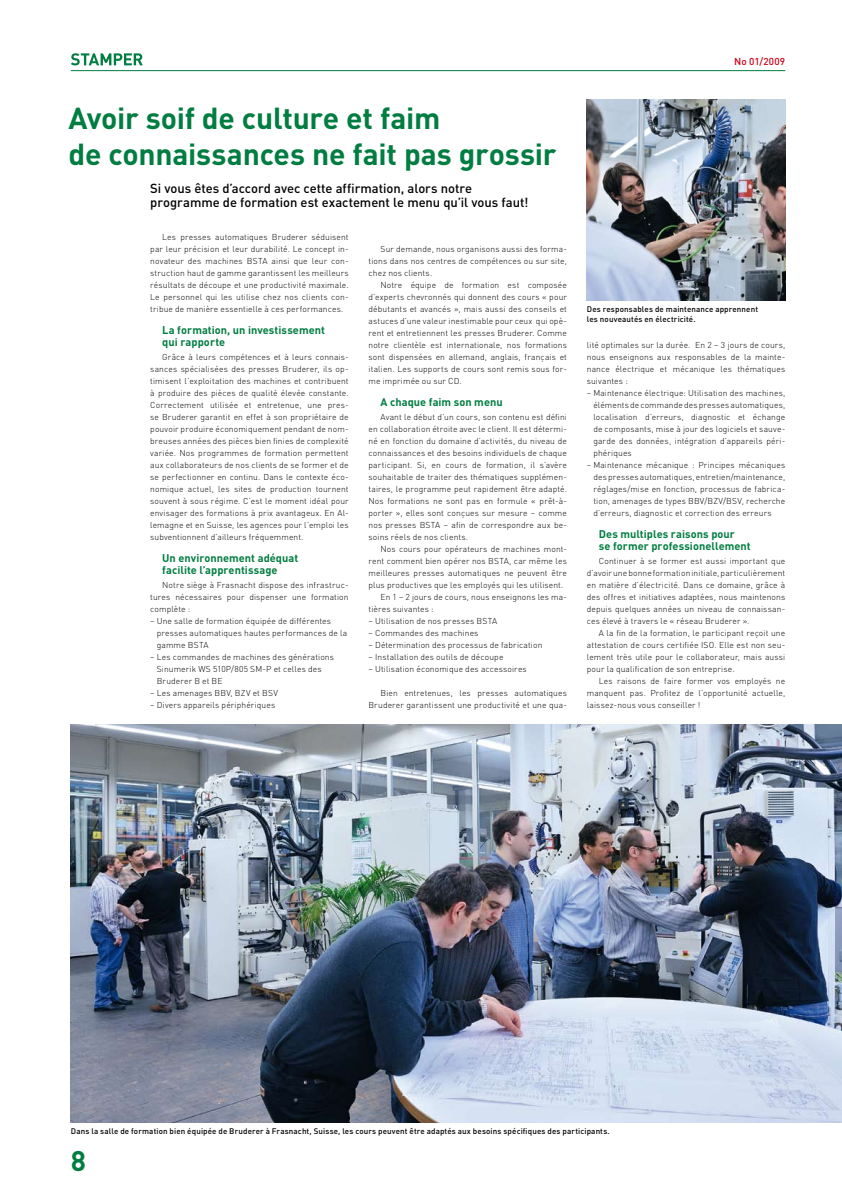
<style>
.page{position:relative;width:842px;height:1191px;background:#fff}
.page>*{position:absolute;margin:0;border:0;box-sizing:border-box;transform-origin:0 0}
.t1{font:700 30px/36px "DIN";letter-spacing:-.01em;color:#007d40}
.t2{font:700 28px "DIN";color:#007d40}
.t3{font:500 13px/14px "DIN";letter-spacing:-.005em;color:#000}
.t4{font:700 11px/12px "DIN";letter-spacing:.005em;color:#007d40}
.t5{font:500 10px "DIN";letter-spacing:.015em;color:#d10019}
.t6{font:300 8.5px/12px "DIN";letter-spacing:.015em;color:#000;text-align:justify}
.t7{font:500 8px/10px "DIN";letter-spacing:.015em;color:#000}
</style>
<div class="page">
<img style="left:587px;top:99px;width:198px;height:201px">
<img style="left:71px;top:724px;width:771px;height:398px">
<hr style="left:71px;top:70px;width:714px;height:1px;background:#007d40">
<svg style="left:71px;top:53px;width:72px;height:12px"></svg>
<h1 class="t1" style="left:69px;top:99px;width:489px">Avoir soif de culture et faim<br>de connaissances ne fait pas grossir</h1>
<h3 class="t3" style="left:150px;top:181px;width:380px">Si vous êtes d’accord avec cette affirmation, alors notre programme de formation est exactement le menu qu’il vous faut!</h3>
<p class="t6" style="left:150px;top:231px;width:200px;text-align:left;text-indent:12px">Les presses automatiques Bruderer séduisent par leur précision et leur durabilité. Le concept in&shy;novateur des machines BSTA ainsi que leur con&shy;struction haut de gamme garantissent les meilleurs résultats de découpe et une productivité maximale.<br>Le personnel qui les utilise chez nos clients con&shy;tribue de manière essentielle à ces performances.</p>
<p class="t4" style="left:162px;top:323px;width:164px">La formation, un investissement qui rapporte</p>
<p class="t6" style="left:150px;top:351px;width:200px;text-indent:12px">Grâce à leurs compétences et à leurs connais&shy;sances spécialisées des presses Bruderer, ils op&shy;timisent l’exploitation des machines et contribuent à produire des pièces de qualité élevée constante.<br>Correctement utilisée et entretenue, une pres&shy;se Bruderer garantit en effet à son propriétaire de pouvoir produire économiquement pendant de nom&shy;breuses années des pièces bien finies de complexité variée. Nos programmes de formation permettent aux collaborateurs de nos clients de se former et de se perfectionner en continu. Dans le contexte éco&shy;nomique actuel, les sites de production tournent souvent à sous régime. C’est le moment idéal pour envisager des formations à prix avantageux. En Al&shy;lemagne et en Suisse, les agences pour l’emploi les subventionnent d’ailleurs fréquemment.</p>
<p class="t4" style="left:162px;top:551px;width:138px">Un environnement adéquat facilite l’apprentissage</p>
<p class="t6" style="left:150px;top:579px;width:200px;text-indent:12px">Notre siège à Frasnacht dispose des infrastruc&shy;tures nécessaires pour dispenser une formation complète :</p>
<p class="t6" style="left:157px;top:615px;width:192px;text-align:left;text-indent:-7px">– Une salle de formation équipée de différentes presses automatiques hautes performances de la gamme BSTA</p>
<p class="t6" style="left:157px;top:651px;width:179px;text-align:left;text-indent:-7px">– Les commandes de machines des générations<br>Sinumerik WS 510P/805 SM-P et celles des<br>Bruderer B et BE</p>
<p class="t6" style="left:150px;top:687px;width:129px">– Les amenages BBV, BZV et BSV</p>
<p class="t6" style="left:150px;top:699px;width:127px">– Divers appareils périphériques</p>
<p class="t6" style="left:368px;top:243px;width:200px;text-indent:12px">Sur demande, nous organisons aussi des forma&shy;tions dans nos centres de compétences ou sur site, chez nos clients.</p>
<p class="t6" style="left:368px;top:279px;width:200px;text-align:left;text-indent:12px">Notre équipe de formation est composée d’experts chevronnés qui donnent des cours « pour débutants et avancés », mais aussi des conseils et astuces d’une valeur inestimable pour ceux qui opè&shy;rent et entretiennent les presses Bruderer. Comme notre clientèle est internationale, nos formations sont dispensées en allemand, anglais, français et italien. Les supports de cours sont remis sous for&shy;me imprimée ou sur CD.</p>
<p class="t4" style="left:381px;top:395px;width:124px">A chaque faim son menu</p>
<p class="t6" style="left:369px;top:411px;width:200px;text-indent:12px">Avant le début d’un cours, son contenu est défini en collaboration étroite avec le client. Il est détermi&shy;né en fonction du domaine d’activités, du niveau de connaissances et des besoins individuels de chaque participant. Si, en cours de formation, il s’avère souhaitable de traiter des thématiques supplémen&shy;taires, le programme peut rapidement être adapté.<br>Nos formations ne sont pas en formule « prêt-à&shy;porter », elles sont conçues sur mesure – comme nos presses BSTA – afin de correspondre aux be&shy;soins réels de nos clients.</p>
<p class="t6" style="left:381px;top:543px;width:188px">Nos cours pour opérateurs de machines mont-</p>
<p class="t6" style="left:369px;top:555px;width:200px">rent comment bien opérer nos BSTA, car même les</p>
<p class="t6" style="left:369px;top:567px;width:200px">meilleures presses automatiques ne peuvent être</p>
<p class="t6" style="left:369px;top:579px;width:196px">plus productives que les employés qui les utilisent.</p>
<p class="t6" style="left:381px;top:591px;width:188px">En 1 – 2 jours de cours, nous enseignons les ma-</p>
<p class="t6" style="left:369px;top:603px;width:67px">tières suivantes :</p>
<p class="t6" style="left:369px;top:615px;width:130px">– Utilisation de nos presses BSTA</p>
<p class="t6" style="left:369px;top:627px;width:111px">– Commandes des machines</p>
<p class="t6" style="left:369px;top:639px;width:175px">– Détermination des processus de fabrication</p>
<p class="t6" style="left:369px;top:651px;width:136px">– Installation des outils de découpe</p>
<p class="t6" style="left:369px;top:663px;width:160px">– Utilisation économique des accessoires</p>
<p class="t6" style="left:369px;top:687px;width:200px;text-align:right">Bien entretenues, les presses automatiques<br>Bruderer garantissent une productivité et une qua-</p>
<p class="t5" style="left:734px;top:55px;width:53px">No 01/2009</p>
<p class="t7" style="left:587px;top:304px;width:173px">Des responsables de maintenance apprennent les nouveautés en électricité.</p>
<p class="t6" style="left:587px;top:339px;width:200px">lité optimales sur la durée. En 2 – 3 jours de cours, nous enseignons aux responsables de la mainte&shy;nance électrique et mécanique les thématiques suivantes :</p>
<p class="t6" style="left:593px;top:387px;width:193px;text-indent:-7px">– Maintenance électrique: Utilisation des machines, éléments de commande des presses automatiques, localisation d’erreurs, diagnostic et échange de composants, mise à jour des logiciels et sauve&shy;garde des données, intégration d’appareils péri&shy;phériques</p>
<p class="t6" style="left:593px;top:459px;width:193px;text-indent:-7px">– Maintenance mécanique : Principes mécaniques des presses automatiques, entretien/maintenance, réglages/mise en fonction, processus de fabrica&shy;tion, amenages de types BBV/BZV/BSV, recherche d’erreurs, diagnostic et correction des erreurs</p>
<p class="t4" style="left:599px;top:528px;width:153px">Des multiples raisons pour<br>se former professionellement</p>
<p class="t6" style="left:587px;top:555px;width:200px;text-indent:12px">Continuer à se former est aussi important que d’avoir une bonne formation initiale, particulièrement en matière d’électricité. Dans ce domaine, grâce à des offres et initiatives adaptées, nous maintenons depuis quelques années un niveau de connaissan&shy;ces élevé à travers le « réseau Bruderer ».</p>
<p class="t6" style="left:587px;top:627px;width:200px;text-indent:12px">A la fin de la formation, le participant reçoit une attestation de cours certifiée ISO. Elle est non seu&shy;lement très utile pour le collaborateur, mais aussi pour la qualification de son entreprise.</p>
<p class="t6" style="left:587px;top:675px;width:200px;text-indent:12px">Les raisons de faire former vos employés ne manquent pas. Profitez de l’opportunité actuelle, laissez-nous vous conseiller !</p>
<p class="t7" style="left:71px;top:1126px;width:540px">Dans la salle de formation bien équipée de Bruderer à Frasnacht, Suisse, les cours peuvent être adaptés aux besoins spécifiques des participants.</p>
<h2 class="t2" style="left:71px;top:1142px;width:17px">8</h2>
</div>
